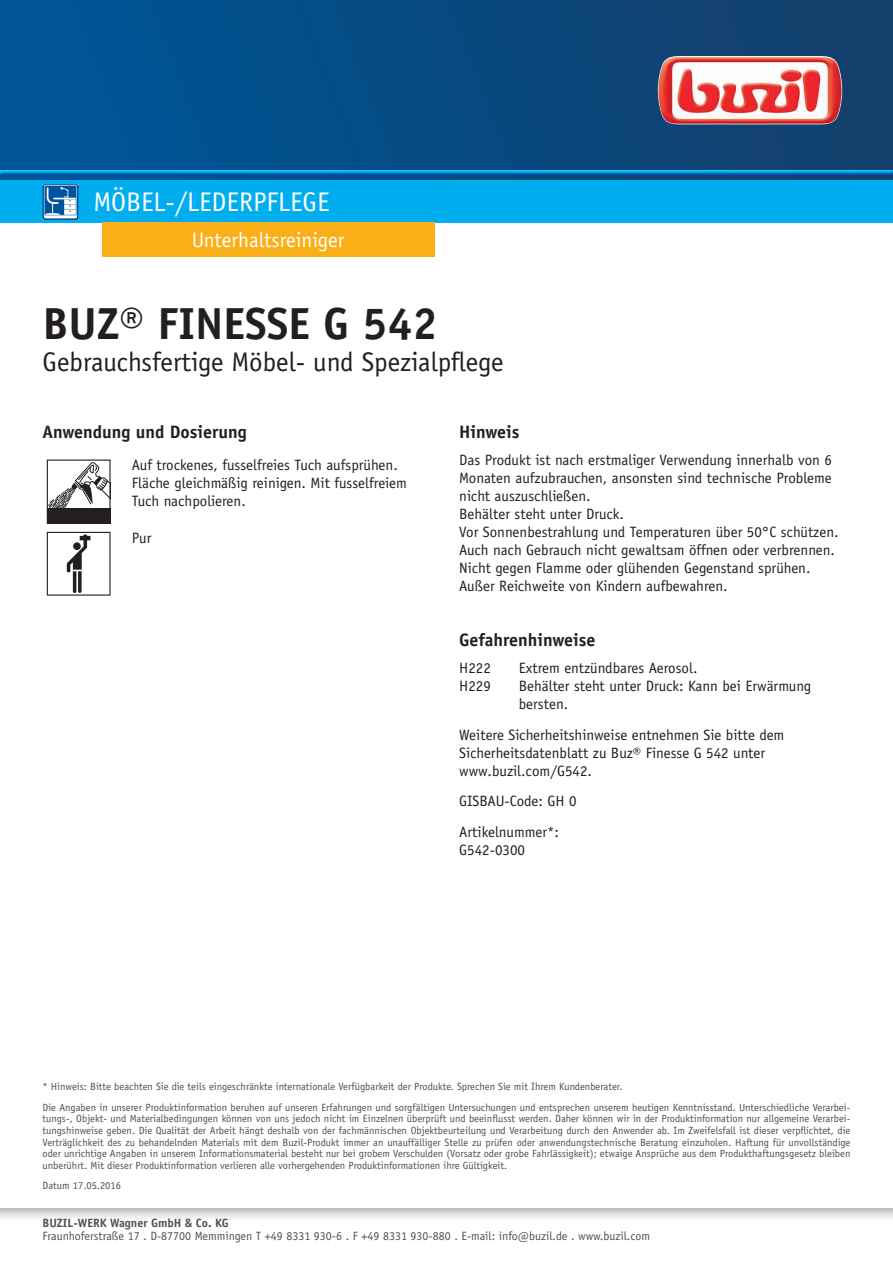
<style>
.page{position:relative;width:893px;height:1263px;background:#fff}
.page>*{position:absolute;margin:0;border:0;box-sizing:border-box;transform-origin:0 0}
.t1{font:700 45px "Officina Sans Std";color:#231f20}
.t2{font:27px "Officina Sans Std";color:#231f20}
.t3{font:27px "Officina Sans Std";color:#fff}
.t4{font:21px "Officina Sans Std";color:#fff}
.t5{font:700 18px "Officina Sans Std";color:#231f20}
.t6{font:15px/18px "Officina Sans Std";color:#231f20}
.t7{font:12px "Officina Sans Std";color:#4e5151}
.t8{font:700 12px "Officina Sans Std";color:#4e5151}
.t9{font:10.5px/11.7px "Officina Sans Std";color:#4e5151}
</style>
<div class="page">
<div style="left:0;top:0;width:893px;height:180px;background:linear-gradient(to right,#00569a,#143e69)"></div>
<img style="left:658px;top:56px;width:184px;height:68px">
<svg style="left:0;top:1209px;width:893px;height:9px"></svg>
<div style="left:0;top:169px;width:893px;height:6px;background:#015599;opacity:.75"></div>
<div style="left:0;top:180px;width:893px;height:43px;background:#00aeef"></div>
<img style="left:43px;top:184px;width:35px;height:36px">
<svg style="left:44px;top:185px;width:35px;height:33px"></svg>
<div style="left:102px;top:223px;width:333px;height:34px;background:#faaf18"></div>
<svg style="left:47px;top:459px;width:64px;height:64px"></svg>
<svg style="left:47px;top:532px;width:64px;height:64px"></svg>
<h2 class="t3" style="left:94px;top:186px;width:238px">Möbel-/Lederpflege</h2>
<h3 class="t4" style="left:192px;top:227px;width:154px">Unterhaltsreiniger</h3>
<h1 class="t1" style="left:43px;top:295px;width:396px">BUZ® FINESSE G 542</h1>
<h2 class="t2" style="left:43px;top:346px;width:463px">Gebrauchsfertige Möbel- und Spezialpflege</h2>
<h3 class="t5" style="left:43px;top:421px;width:206px">Anwendung und Dosierung</h3>
<h3 class="t6" style="left:132px;top:456px;width:277px">Auf trockenes, fusselfreies Tuch aufsprühen.<br>Fläche gleichmäßig reinigen. Mit fusselfreiem<br>Tuch nachpolieren.</h3>
<h3 class="t6" style="left:132px;top:529px;width:21px">Pur</h3>
<h3 class="t5" style="left:459px;top:421px;width:62px">Hinweis</h3>
<p class="t6" style="left:459px;top:451px;width:381px">Das Produkt ist nach erstmaliger Verwendung innerhalb von 6<br>Monaten aufzubrauchen, ansonsten sind technische Probleme nicht auszuschließen.<br>Behälter steht unter Druck.<br>Vor Sonnenbestrahlung und Temperaturen über 50°C schützen.<br>Auch nach Gebrauch nicht gewaltsam öffnen oder verbrennen.<br>Nicht gegen Flamme oder glühenden Gegenstand sprühen.<br>Außer Reichweite von Kindern aufbewahren.</p>
<h3 class="t5" style="left:459px;top:629px;width:138px">Gefahrenhinweise</h3>
<h3 class="t6" style="left:459px;top:659px;width:240px">H222 Extrem entzündbares Aerosol.</h3>
<h3 class="t6" style="left:459px;top:677px;width:354px">H229 Behälter steht unter Druck: Kann bei Erwärmung</h3>
<h3 class="t6" style="left:519px;top:695px;width:51px">bersten.</h3>
<h3 class="t6" style="left:459px;top:726px;width:327px">Weitere Sicherheitshinweise entnehmen Sie bitte dem<br>Sicherheitsdatenblatt zu B uz® Finesse G 542 unter www.buzil.com/G542.</h3>
<h3 class="t6" style="left:459px;top:786px;width:119px;line-height:30.8px">GISBAU-Code: GH 0<br>Artikelnummer*:</h3>
<h3 class="t6" style="left:459px;top:841px;width:67px">G542-0300</h3>
<p class="t9" style="left:43px;top:1077px;width:809px;line-height:20.2px">* Hinweis: Bitte beachten Sie die teils eingeschränkte internationale Verfügbarkeit der Produkte. Sprechen Sie mit Ihrem Kundenberater.<br>Die Angaben in unserer Produktinformation beruhen auf unseren Erfahrungen und sorgfältigen Untersuchungen und entsprechen unserem heutigen Kenntnisstand. Unterschiedliche Verarbei-</p>
<p class="t9" style="left:43px;top:1113px;width:809px;text-align:justify">tungs-, Objekt- und Materialbedingungen können von uns jedoch nicht im Einzelnen überprüft und beeinflusst werden. Daher können wir in der Produktinformation nur allgemeine Verarbei&shy;tungshinweise geben. Die Qualität der Arbeit hängt deshalb von der fachmännischen Objektbeurteilung und Verarbeitung durch den Anwender ab. Im Zweifelsfall ist dieser verpflichtet, die Verträglichkeit des zu behandelnden Materials mit dem B uzil-Produkt immer an unauffälliger Stelle zu prüfen oder anwendungstechnische Beratung einzuholen. Haftung für unvollständige oder unrichtige Angaben in unserem Informationsmaterial besteht nur bei grobem Verschulden (Vorsatz oder grobe Fahrlässigkeit); etwaige Ansprüche aus dem Produkthaftungsgesetz bleiben unberührt. Mit dieser Produktinformation verlieren alle vorhergehenden Produktinformationen ihre Gültigkeit.</p>
<p class="t9" style="left:43px;top:1180px;width:80px">Datum 17.05.2016</p>
<p class="t8" style="left:43px;top:1215px;width:188px">BUZIL-WERK Wagner GmbH &amp; Co. KG</p>
<p class="t7" style="left:43px;top:1229px;width:609px">Fraunhoferstraße 17 . D-87700 Memmingen T +49 8331 930-6 . F +49 8331 930-880 . E-mail: info@buzil.de . www.buzil.com</p>
</div>
